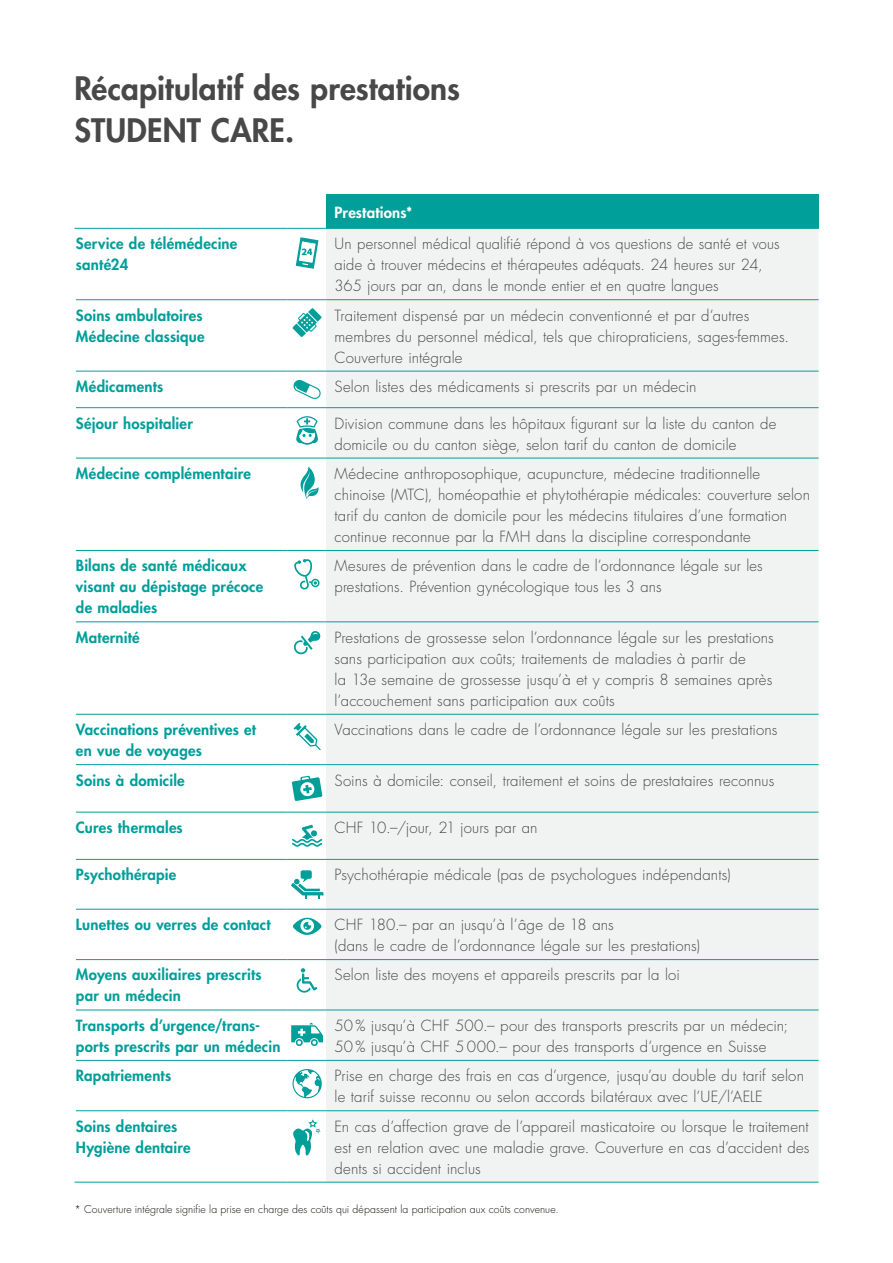
<style>
.page{position:relative;width:893px;height:1263px;background:#fff}
.page>*{position:absolute;margin:0;border:0;box-sizing:border-box;transform-origin:0 0}
.t1{font:800 31.5px/42px "Futura Std";letter-spacing:.005em;color:#474847}
.t2{font:300 15px/21px "Futura Std";letter-spacing:.01em;color:#474847}
.t3{font:800 15px/21px "Futura Std";letter-spacing:.015em;color:#009f9a}
.t4{font:800 15px "Futura Std";letter-spacing:.01em;color:#fff}
.t5{font:300 10.5px "Futura Std";letter-spacing:.005em;color:#12120d}
</style>
<div class="page">
<div style="left:326px;top:194px;width:493px;height:34px;background:#009f9a"></div>
<div style="left:326px;top:229px;width:493px;height:953px;background:#f1f2f2"></div>
<hr style="left:74px;top:228px;width:214px;height:1px;background:#009f9a">
<hr style="left:288px;top:228px;width:38px;height:1px;background:#009f9a">
<hr style="left:326px;top:228px;width:493px;height:1px;background:#009f9a">
<hr style="left:76px;top:299px;width:212px;height:1px;background:#009f9a">
<hr style="left:288px;top:299px;width:38px;height:1px;background:#009f9a">
<hr style="left:326px;top:299px;width:493px;height:1px;background:#009f9a">
<hr style="left:76px;top:371px;width:212px;height:1px;background:#009f9a">
<hr style="left:288px;top:371px;width:38px;height:1px;background:#009f9a">
<hr style="left:326px;top:371px;width:493px;height:1px;background:#009f9a">
<hr style="left:76px;top:407px;width:212px;height:1px;background:#009f9a">
<hr style="left:288px;top:407px;width:38px;height:1px;background:#009f9a">
<hr style="left:326px;top:407px;width:493px;height:1px;background:#009f9a">
<hr style="left:76px;top:458px;width:212px;height:1px;background:#009f9a">
<hr style="left:288px;top:458px;width:38px;height:1px;background:#009f9a">
<hr style="left:326px;top:458px;width:493px;height:1px;background:#009f9a">
<hr style="left:76px;top:550px;width:212px;height:1px;background:#009f9a">
<hr style="left:288px;top:550px;width:38px;height:1px;background:#009f9a">
<hr style="left:326px;top:550px;width:493px;height:1px;background:#009f9a">
<hr style="left:76px;top:621px;width:212px;height:1px;background:#009f9a">
<hr style="left:288px;top:621px;width:38px;height:1px;background:#009f9a">
<hr style="left:326px;top:621px;width:493px;height:1px;background:#009f9a">
<hr style="left:76px;top:714px;width:212px;height:1px;background:#009f9a">
<hr style="left:288px;top:714px;width:38px;height:1px;background:#009f9a">
<hr style="left:326px;top:714px;width:493px;height:1px;background:#009f9a">
<hr style="left:76px;top:764px;width:212px;height:1px;background:#009f9a">
<hr style="left:288px;top:764px;width:38px;height:1px;background:#009f9a">
<hr style="left:326px;top:764px;width:493px;height:1px;background:#009f9a">
<hr style="left:76px;top:812px;width:212px;height:1px;background:#009f9a">
<hr style="left:288px;top:812px;width:38px;height:1px;background:#009f9a">
<hr style="left:326px;top:812px;width:493px;height:1px;background:#009f9a">
<hr style="left:76px;top:859px;width:212px;height:1px;background:#009f9a">
<hr style="left:288px;top:859px;width:38px;height:1px;background:#009f9a">
<hr style="left:326px;top:859px;width:493px;height:1px;background:#009f9a">
<hr style="left:76px;top:909px;width:212px;height:1px;background:#009f9a">
<hr style="left:288px;top:909px;width:38px;height:1px;background:#009f9a">
<hr style="left:326px;top:909px;width:493px;height:1px;background:#009f9a">
<hr style="left:76px;top:959px;width:212px;height:1px;background:#009f9a">
<hr style="left:288px;top:959px;width:38px;height:1px;background:#009f9a">
<hr style="left:326px;top:959px;width:493px;height:1px;background:#009f9a">
<hr style="left:76px;top:1009px;width:212px;height:1px;background:#009f9a">
<hr style="left:288px;top:1009px;width:38px;height:1px;background:#009f9a">
<hr style="left:326px;top:1009px;width:493px;height:1px;background:#009f9a">
<hr style="left:76px;top:1060px;width:212px;height:1px;background:#009f9a">
<hr style="left:288px;top:1060px;width:38px;height:1px;background:#009f9a">
<hr style="left:326px;top:1060px;width:493px;height:1px;background:#009f9a">
<hr style="left:76px;top:1110px;width:212px;height:1px;background:#009f9a">
<hr style="left:288px;top:1110px;width:38px;height:1px;background:#009f9a">
<hr style="left:326px;top:1110px;width:493px;height:1px;background:#009f9a">
<hr style="left:74px;top:1182px;width:214px;height:1px;background:#009f9a">
<hr style="left:288px;top:1182px;width:38px;height:1px;background:#009f9a">
<hr style="left:326px;top:1182px;width:493px;height:1px;background:#009f9a">
<svg style="left:296px;top:237px;width:22px;height:32px"></svg>
<svg style="left:292px;top:308px;width:30px;height:29px"></svg>
<svg style="left:293px;top:380px;width:28px;height:19px"></svg>
<svg style="left:296px;top:416px;width:22px;height:29px"></svg>
<svg style="left:300px;top:467px;width:19px;height:32px"></svg>
<svg style="left:294px;top:559px;width:26px;height:31px"></svg>
<svg style="left:294px;top:631px;width:26px;height:24px"></svg>
<svg style="left:294px;top:723px;width:27px;height:27px"></svg>
<svg style="left:292px;top:776px;width:30px;height:25px"></svg>
<svg style="left:292px;top:825px;width:30px;height:22px"></svg>
<svg style="left:291px;top:870px;width:32px;height:28px"></svg>
<svg style="left:293px;top:918px;width:28px;height:17px"></svg>
<svg style="left:297px;top:968px;width:21px;height:24px"></svg>
<svg style="left:291px;top:1023px;width:32px;height:23px"></svg>
<svg style="left:292px;top:1069px;width:30px;height:29px"></svg>
<svg style="left:293px;top:1119px;width:28px;height:36px"></svg>
<h1 class="t1" style="left:74px;top:68px;width:387px">Récapitulatif des prestations<br>STUDENT CARE.</h1>
<p class="t4" style="left:335px;top:202px;width:79px">Prestations*</p>
<p class="t3" style="left:76px;top:233px;width:163px">Service de télémédecine santé24</p>
<p class="t2" style="left:335px;top:234px;width:447px">Un personnel médical qualifié répond à vos questions de santé et vous aide à trouver médecins et thérapeutes adéquats. 24 heures sur 24,<br>365 jours par an, dans le monde entier et en quatre langues</p>
<p class="t3" style="left:76px;top:305px;width:130px">Soins ambulatoires<br>Médecine classique</p>
<p class="t2" style="left:335px;top:305px;width:456px">Traitement dispensé par un médecin conventionné et par d’autres membres du personnel médical, tels que chiropraticiens, sages-femmes.<br>Couverture intégrale</p>
<p class="t3" style="left:76px;top:376px;width:89px">Médicaments</p>
<p class="t2" style="left:335px;top:376px;width:363px">Selon listes des médicaments si prescrits par un médecin</p>
<p class="t3" style="left:76px;top:412px;width:118px">Séjour hospitalier</p>
<p class="t2" style="left:335px;top:413px;width:443px">Division commune dans les hôpitaux figurant sur la liste du canton de domicile ou du canton siège, selon tarif du canton de domicile</p>
<p class="t3" style="left:76px;top:463px;width:177px">Médecine complémentaire</p>
<p class="t2" style="left:335px;top:463px;width:477px">Médecine anthroposophique, acupuncture, médecine traditionnelle chinoise (MTC), homéopathie et phytothérapie médicales: couverture selon tarif du canton de domicile pour les médecins titulaires d’une formation continue reconnue par la FMH dans la discipline correspondante</p>
<p class="t3" style="left:76px;top:555px;width:189px">Bilans de santé médicaux visant au dépistage précoce de maladies</p>
<p class="t2" style="left:335px;top:556px;width:430px">Mesures de prévention dans le cadre de l’ordonnance légale sur les prestations. Prévention gynécologique tous les 3 ans</p>
<p class="t3" style="left:76px;top:627px;width:65px">Maternité</p>
<p class="t2" style="left:335px;top:627px;width:441px">Prestations de grossesse selon l’ordonnance légale sur les prestations sans participation aux coûts; traitements de maladies à partir de<br>la 13e semaine de grossesse jusqu’à et y compris 8 semaines après l’accouchement sans participation aux coûts</p>
<p class="t3" style="left:76px;top:719px;width:182px">Vaccinations préventives et en vue de voyages</p>
<p class="t2" style="left:335px;top:720px;width:444px">Vaccinations dans le cadre de l’ordonnance légale sur les prestations</p>
<p class="t3" style="left:76px;top:769px;width:110px">Soins à domicile</p>
<p class="t2" style="left:335px;top:770px;width:441px">Soins à domicile: conseil, traitement et soins de prestataires reconnus</p>
<p class="t3" style="left:76px;top:817px;width:108px">Cures thermales</p>
<p class="t2" style="left:335px;top:817px;width:205px">CHF 10.–/jour, 21 jours par an</p>
<p class="t3" style="left:76px;top:864px;width:102px">Psychothérapie</p>
<p class="t2" style="left:335px;top:865px;width:398px">Psychothérapie médicale (pas de psychologues indépendants)</p>
<p class="t3" style="left:76px;top:914px;width:196px">Lunettes ou verres de contact</p>
<p class="t2" style="left:335px;top:914px;width:367px">CHF 180.– par an jusqu’à l’âge de 18 ans<br>(dans le cadre de l’ordonnance légale sur les prestations)</p>
<p class="t3" style="left:76px;top:964px;width:187px">Moyens auxiliaires prescrits par un médecin</p>
<p class="t2" style="left:335px;top:965px;width:347px">Selon liste des moyens et appareils prescrits par la loi</p>
<p class="t3" style="left:76px;top:1015px;width:206px">Transports d’urgence/trans&shy;ports prescrits par un médecin</p>
<p class="t2" style="left:335px;top:1015px;width:455px">50% jusqu’à CHF 500.– pour des transports prescrits par un médecin;<br>50% jusqu’à CHF 5 000.– pour des transports d’urgence en Suisse</p>
<p class="t3" style="left:76px;top:1065px;width:97px">Rapatriements</p>
<p class="t2" style="left:335px;top:1066px;width:471px">Prise en charge des frais en cas d’urgence, jusqu’au double du tarif selon le tarif suisse reconnu ou selon accords bilatéraux avec l’UE/l’AELE</p>
<p class="t3" style="left:76px;top:1115px;width:116px">Soins dentaires<br>Hygiène dentaire</p>
<p class="t2" style="left:335px;top:1116px;width:476px;text-align:justify">En cas d’affection grave de l’appareil masticatoire ou lorsque le traitement est en relation avec une maladie grave. Couverture en cas d’accident des dents si accident inclus</p>
<p class="t5" style="left:74px;top:1203px;width:486px">* Couverture intégrale signifie la prise en charge des coûts qui dépassent la participation aux coûts convenue.</p>
</div>
